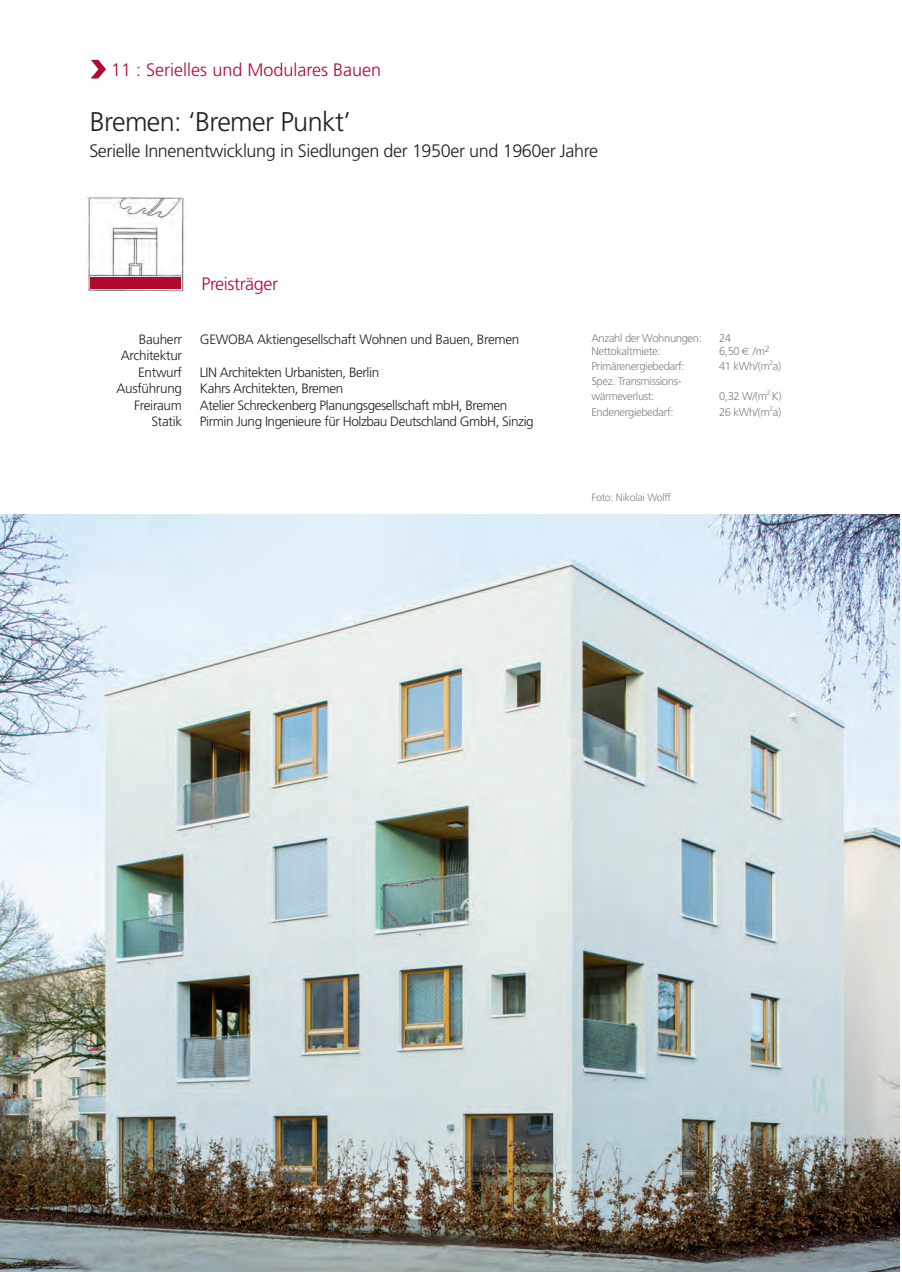
<style>
.page{position:relative;width:902px;height:1272px;background:#fff}
.page>*{position:absolute;margin:0;border:0;box-sizing:border-box;transform-origin:0 0}
.t1{font:900 60px "Bell Gothic Std";color:#b2092e}
.t2{font:300 27px "Frutiger";letter-spacing:-.02em;color:#231f20}
.t3{font:300 18px "Frutiger";letter-spacing:-.02em;color:#231f20}
.t4{font:300 18px "Frutiger";color:#b2092e}
.t5{font:300 18px "Frutiger";letter-spacing:-.02em;color:#b2092e}
.t6{font:300 13.5px/16.5px "Frutiger";letter-spacing:-.035em;color:#231f20}
.t7{font:300 11.25px/15.1px "Frutiger";letter-spacing:-.035em;color:#808285}
.t8{font:300 10.5px "Frutiger";letter-spacing:-.02em;color:#808285}
</style>
<div class="page">
<img style="left:0;top:514px;width:899px;height:757px">
<img style="left:86px;top:196px;width:100px;height:96px">
<div style="left:90px;top:277px;width:91px;height:12px;background:#b2092e"></div>
<svg style="left:0;top:1267px;width:5px;height:5px"></svg>
<svg style="left:897px;top:1267px;width:3px;height:5px"></svg>
<h1 class="t1" style="left:87px;top:41px;width:21px">›</h1>
<h3 class="t4" style="left:111px;top:63px;width:271px">11 : Serielles und Modulares Bauen</h3>
<h2 class="t2" style="left:90px;top:111px;width:262px">Bremen: ‘Bremer Punkt’</h2>
<h3 class="t3" style="left:89px;top:144px;width:510px">Serielle Innenentwicklung in Siedlungen der 1950er und 1960er Jahre</h3>
<p class="t6" style="left:116px;top:332px;width:67px;text-align:right">Bauherr<br>Architektur<br>Entwurf<br>Ausführung<br>Freiraum<br>Statik</p>
<h3 class="t5" style="left:201px;top:277px;width:78px">Preisträger</h3>
<p class="t6" style="left:200px;top:332px;width:321px">GEWOBA Aktiengesellschaft Wohnen und Bauen, Bremen</p>
<p class="t6" style="left:200px;top:365px;width:335px">LIN Architekten Urbanisten, Berlin<br>Kahrs Architekten, Bremen<br>Atelier Schreckenberg Planungsgesellschaft mbH, Bremen Pirmin Jung Ingenieure für Holzbau Deutschland GmbH, Sinzig</p>
<p class="t7" style="left:591px;top:331px;width:112px">Anzahl der Wohnungen:</p>
<p class="t7" style="left:719px;top:331px;width:14px">24</p>
<p class="t7" style="left:591px;top:344px;width:71px">Nettokaltmiete:</p>
<p class="t7" style="left:719px;top:344px;width:52px">6,50 /m<sup>2</sup></p>
<p class="t7" style="left:591px;top:359px;width:95px">Primärenergiebedarf:</p>
<p class="t7" style="left:719px;top:359px;width:64px">41 kWh/(m<sup>2</sup>a)</p>
<p class="t7" style="left:591px;top:374px;width:91px">Spez. Transmissions&shy;wärmeverlust:</p>
<p class="t7" style="left:719px;top:389px;width:64px">0,32 W/(m<sup>2</sup> K)</p>
<p class="t7" style="left:591px;top:405px;width:84px">Endenergiebedarf:</p>
<p class="t7" style="left:719px;top:405px;width:64px">26 kWh/(m<sup>2</sup>a)</p>
<p class="t8" style="left:591px;top:493px;width:81px">Foto: Nikolai Wolff</p>
</div>
